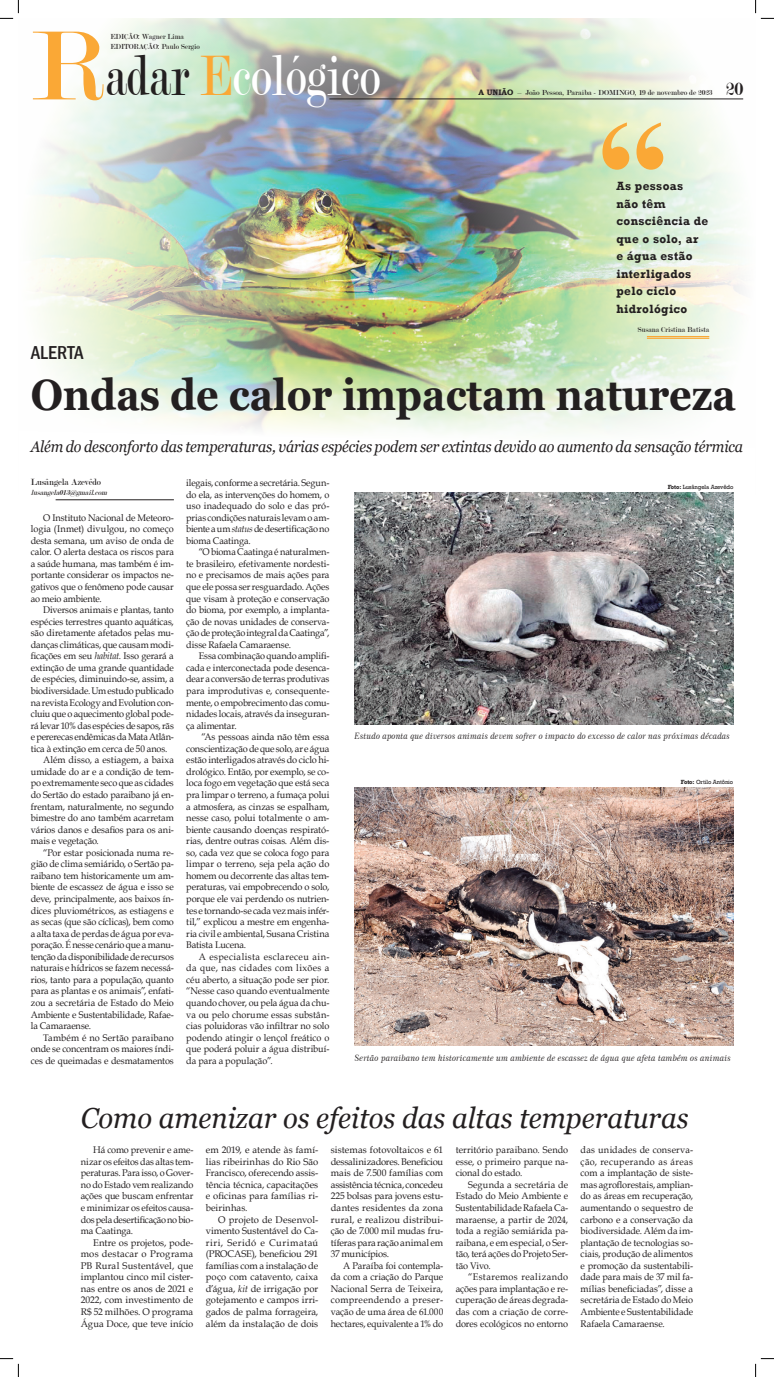
<style>
.page{position:relative;width:774px;height:1377px;background:#fff}
.page>*{position:absolute;margin:0;border:0;box-sizing:border-box;transform-origin:0 0}
.t1{font:700 144.72px "Times New Roman";color:#faa836}
.t2{font:61.25px "Modern";color:#fff;scale:.75 1}
.t3{font:700 43.75px "Georgia";color:#231f20;scale:.9 1}
.t4{font:italic 28.88px "Georgia";color:#231f20;scale:.95 1}
.t5{font:500 condensed 19.25px "Franklin Gothic";color:#231f20}
.t6{font:19.25px "Modern";color:#231f20}
.t7{font:italic 15.75px "Georgia";letter-spacing:-.01em;color:#231f20;scale:.91 1}
.t8{font:700 12.25px/17.5px "Rockwell";letter-spacing:.03em;color:#231f20}
._0_-_Textos{font:9.62px/11.5px "Book Antiqua";letter-spacing:-.01em;color:#231f20;text-align:justify;scale:.95 1}
._0_-_Textos-2{font:9.62px/11.5px "Book Antiqua";letter-spacing:-.01em;color:#231f20;text-align:justify}
._0_-_Textos-3{font:9.62px/11.5px "Book Antiqua";letter-spacing:-.01em;color:#231f20;text-align:justify;scale:.96 1}
._8_-_Referencia_do_r{font:9.62px "Modern";color:#231f20;scale:.95 1}
.t9{font:8.75px "Century 751 BT Italic B";color:#231f20;scale:.95 1}
.t10{font:8.75px "Century 751 BT Italic B";color:#231f20;scale:.96 1}
.t11{font:7.88px "Modern";color:#231f20;scale:.95 1}
.t12{font:7.88px "Modern";color:#231f20}
._8_-_Referencia_do_r-2{font:italic 7.88px "Modern";color:#231f20;scale:.95 1}
.t13{font:6.12px "Rockwell";letter-spacing:-.01em;color:#231f20;scale:.95 1}
.s1{font-size:105px;color:#faa836}
.s2{color:#231f20}
.s3{color:#faa836}
.s4{font-family:"Bookman Old Style";font-weight:700}
.s5{font-style:italic}
.s6{font-weight:700}
</style>
<div class="page">
<img style="left:34px;top:18px;width:710px;height:327px">
<hr style="left:329px;top:99px;width:414px;height:1px;background:#231f20">
<img style="left:354px;top:787px;width:379px;height:257px">
<svg style="left:48px;top:345px;width:686px;height:179px"></svg>
<hr style="left:56px;top:499px;width:118px;height:1px;background:#231f20">
<img style="left:354px;top:492px;width:379px;height:232px">
<hr style="left:646px;top:336px;width:63px;height:1px;background:#faa836">
<hr style="left:646px;top:337px;width:63px;height:2px;background:#faa836">
<svg style="left:0;top:0;width:19px;height:19px"></svg>
<svg style="left:0;top:1358px;width:19px;height:18px"></svg>
<svg style="left:755px;top:0;width:18px;height:19px"></svg>
<svg style="left:755px;top:1358px;width:18px;height:18px"></svg>
<p class="t2" style="left:31px;top:45px;width:467px"><span class="s1">R</span><span class="s2">adar</span> <span class="s3">E</span>cológico</p>
<p class="t11" style="left:110px;top:33px;width:79px">EDIÇÃO: Wagner Lima</p>
<p class="t11" style="left:110px;top:42px;width:96px">EDITORAÇÃO: Paulo Sergio</p>
<p class="t5" style="left:31px;top:340px;width:54px">ALERTA</p>
<p class="t12" style="left:478px;top:89px;width:235px"><span class="s4">A UNIÃO</span> – João Pessoa, Paraíba - DOMINGO, 19 de novembro de 2023</p>
<p class="t6" style="left:725px;top:80px;width:19px">20</p>
<p class="t1" style="left:596px;top:68px;width:74px">“</p>
<p class="t8" style="left:616px;top:177px;width:93px">As pessoas<br>não têm consciência de que o solo, ar<br>e água estão interligados pelo ciclo hidrológico</p>
<p class="t11" style="left:637px;top:325px;width:76px">Susana Cristina Batista</p>
<p class="t3" style="left:31px;top:367px;width:784px">Ondas de calor impactam natureza</p>
<p class="t7" style="left:31px;top:437px;width:784px">Além do desconforto das temperaturas, várias espécies podem ser extintas devido ao aumento da sensação térmica</p>
<p class="_8_-_Referencia_do_r" style="left:31px;top:477px;width:75px">Lusângela Azevêdo</p>
<p class="_8_-_Referencia_do_r-2" style="left:31px;top:488px;width:84px">lusangela013@gmail.com</p>
<p class="_0_-_Textos" style="left:31px;top:511px;width:152px;text-indent:12px">O Instituto Nacional de Meteoro&shy;logia (Inmet) divulgou, no começo desta semana, um aviso de onda de calor. O alerta destaca os riscos para a saúde humana, mas também é im&shy;portante considerar os impactos ne&shy;gativos que o fenômeno pode causar ao meio ambiente.</p>
<p class="_0_-_Textos" style="left:31px;top:603px;width:152px;text-indent:12px">Diversos animais e plantas, tanto espécies terrestres quanto aquáticas, são diretamente afetados pelas mu&shy;danças climáticas, que causam modi&shy;ficações em seu <span class="s5">habitat</span>. Isso gerará a extinção de uma grande quantidade de espécies, diminuindo-se, assim, a biodiversidade. Um estudo publicado na revista Ecology and Evolution con&shy;cluiu que o aquecimento global pode&shy;rá levar 10% das espécies de sapos, rãs e pererecas endêmicas da Mata Atlân&shy;tica à extinção em cerca de 50 anos.</p>
<p class="_0_-_Textos" style="left:31px;top:754px;width:152px;text-indent:12px">Além disso, a estiagem, a baixa umidade do ar e a condição de tem&shy;po extremamente seco que as cidades do Sertão do estado paraibano já en&shy;frentam, naturalmente, no segundo bimestre do ano também acarretam vários danos e desafios para os ani&shy;mais e vegetação.</p>
<p class="_0_-_Textos" style="left:31px;top:846px;width:152px;text-indent:12px">“Por estar posicionada numa re&shy;gião de clima semiárido, o Sertão pa&shy;raibano tem historicamente um am&shy;biente de escassez de água e isso se deve, principalmente, aos baixos ín&shy;dices pluviométricos, as estiagens e as secas (que são cíclicas), bem como a alta taxa de perdas de água por eva&shy;poração. É nesse cenário que a manu&shy;tenção da disponibilidade de recursos naturais e hídricos se fazem necessá&shy;rios, tanto para a população, quanto para as plantas e os animais”, enfati&shy;zou a secretária de Estado do Meio Ambiente e Sustentabilidade, Rafae&shy;la Camaraense.</p>
<p class="_0_-_Textos" style="left:31px;top:1031px;width:152px;text-indent:12px">Também é no Sertão paraibano onde se concentram os maiores índi&shy;ces de queimadas e desmatamentos</p>
<p class="_0_-_Textos" style="left:186px;top:476px;width:152px">ilegais, conforme a secretária. Segun&shy;do ela, as intervenções do homem, o uso inadequado do solo e das pró&shy;prias condições naturais levam o am&shy;biente a um <span class="s5">status</span> de desertificação no bioma Caatinga.</p>
<p class="_0_-_Textos" style="left:186px;top:546px;width:152px;text-indent:12px">“O bioma Caatinga é naturalmen&shy;te brasileiro, efetivamente nordesti&shy;no e precisamos de mais ações para que ele possa ser resguardado. Ações que visam à proteção e conservação do bioma, por exemplo, a implanta&shy;ção de novas unidades de conserva&shy;ção de proteção integral da Caatinga”, disse Rafaela Camaraense.</p>
<p class="_0_-_Textos" style="left:186px;top:650px;width:152px;text-indent:12px">Essa combinação quando amplifi&shy;cada e interconectada pode desenca&shy;dear a conversão de terras produtivas para improdutivas e, consequente&shy;mente, o empobrecimento das comu&shy;nidades locais, através da inseguran&shy;ça alimentar.</p>
<p class="_0_-_Textos-3" style="left:186px;top:730px;width:150px;text-indent:15px">“As pessoas ainda não têm essa conscientização de que solo, ar e água estão interligados através do ciclo hi&shy;drológico. Então, por exemplo, se co&shy;loca fogo em vegetação que está seca pra limpar o terreno, a fumaça polui a atmosfera, as cinzas se espalham, nesse caso, polui totalmente o am&shy;biente causando doenças respirató&shy;rias, dentre outras coisas. Além dis&shy;so, cada vez que se coloca fogo para limpar o terreno, seja pela ação do homem ou decorrente das altas tem&shy;peraturas, vai empobrecendo o solo, porque ele vai perdendo os nutrien&shy;tes e tornando-se cada vez mais infér&shy;til,” explicou a mestre em engenha&shy;ria civil e ambiental, Susana Cristina Batista Lucena.</p>
<p class="_0_-_Textos" style="left:186px;top:950px;width:152px;text-indent:12px">A especialista esclareceu ain&shy;da que, nas cidades com lixões a céu aberto, a situação pode ser pior. “Nesse caso quando eventualmente quando chover, ou pela água da chu&shy;va ou pelo chorume essas substân&shy;cias poluidoras vão infiltrar no solo podendo atingir o lençol freático o que poderá poluir a água distribuí&shy;da para a população”.</p>
<p class="t13" style="left:667px;top:483px;width:71px"><span class="s6">Foto:</span> Lusângela Azevêdo</p>
<p class="t9" style="left:354px;top:730px;width:396px">Estudo aponta que diversos animais devem sofrer o impacto do excesso de calor nas próximas décadas</p>
<p class="t13" style="left:680px;top:778px;width:56px"><span class="s6">Foto:</span> Ortilo Antônio</p>
<p class="t10" style="left:354px;top:1052px;width:393px">Sertão paraibano tem historicamente um ambiente de escassez de água que afeta também os animais</p>
<p class="t4" style="left:81px;top:1099px;width:641px">Como amenizar os efeitos das altas temperaturas</p>
<p class="_0_-_Textos" style="left:81px;top:1143px;width:120px;text-indent:12px">Há como prevenir e ame&shy;nizar os efeitos das altas tem&shy;peraturas. Para isso, o Gover&shy;no do Estado vem realizando ações que buscam enfrentar e minimizar os efeitos causa&shy;dos pela desertificação no bio&shy;ma Caatinga.</p>
<p class="_0_-_Textos-2" style="left:81px;top:1236px;width:114px;text-indent:12px">Entre os projetos, pode&shy;mos destacar o Programa PB Rural Sustentável, que implantou cinco mil cister&shy;nas entre os anos de 2021 e 2022, com investimento de R$ 52 milhões. O programa Água Doce, que teve início</p>
<p class="_0_-_Textos-2" style="left:206px;top:1143px;width:114px">em 2019, e atende às famí&shy;lias ribeirinhas do Rio São Francisco, oferecendo assis&shy;tência técnica, capacitações e oficinas para famílias ri&shy;beirinhas.</p>
<p class="_0_-_Textos-2" style="left:206px;top:1212px;width:114px;text-indent:12px">O projeto de Desenvol&shy;vimento Sustentável do Ca&shy;riri, Seridó e Curimataú (PROCASE), beneficiou 291 famílias com a instalação de poço com catavento, caixa d’água, <span class="s5">kit</span> de irrigação por gotejamento e campos irri&shy;gados de palma forrageira, além da instalação de dois</p>
<p class="_0_-_Textos-2" style="left:330px;top:1143px;width:114px">sistemas fotovoltaicos e 61 dessalinizadores. Beneficiou mais de 7.500 famílias com assistência técnica, concedeu 225 bolsas para jovens estu&shy;dantes residentes da zona rural, e realizou distribui&shy;ção de 7.000 mil mudas fru&shy;tíferas para ração animal em 37 municípios.</p>
<p class="_0_-_Textos" style="left:330px;top:1259px;width:120px;text-indent:12px">A Paraíba foi contempla&shy;da com a criação do Parque Nacional Serra de Teixeira, compreendendo a preser&shy;vação de uma área de 61.000 hectares, equivalente a 1% do</p>
<p class="_0_-_Textos" style="left:455px;top:1143px;width:120px">território paraibano. Sendo esse, o primeiro parque na&shy;cional do estado.</p>
<p class="_0_-_Textos" style="left:455px;top:1178px;width:120px;text-indent:12px">Segunda a secretária de Estado do Meio Ambiente e Sustentabilidade Rafaela Ca&shy;maraense, a partir de 2024, toda a região semiárida pa&shy;raibana, e em especial, o Ser&shy;tão, terá ações do Projeto Ser&shy;tão Vivo.</p>
<p class="_0_-_Textos" style="left:455px;top:1270px;width:120px;text-indent:12px">“Estaremos realizando ações para implantação e re&shy;cuperação de áreas degrada&shy;das com a criação de corre&shy;dores ecológicos no entorno</p>
<p class="_0_-_Textos" style="left:580px;top:1143px;width:120px">das unidades de conserva&shy;ção, recuperando as áreas com a implantação de siste&shy;mas agroflorestais, amplian&shy;do as áreas em recuperação, aumentando o sequestro de carbono e a conservação da biodiversidade. Além da im&shy;plantação de tecnologias so&shy;ciais, produção de alimentos e promoção da sustentabili&shy;dade para mais de 37 mil fa&shy;mílias beneficiadas”, disse a secretária de Estado do Meio Ambiente e Sustentabilidade Rafaela Camaraense.</p>
</div>
